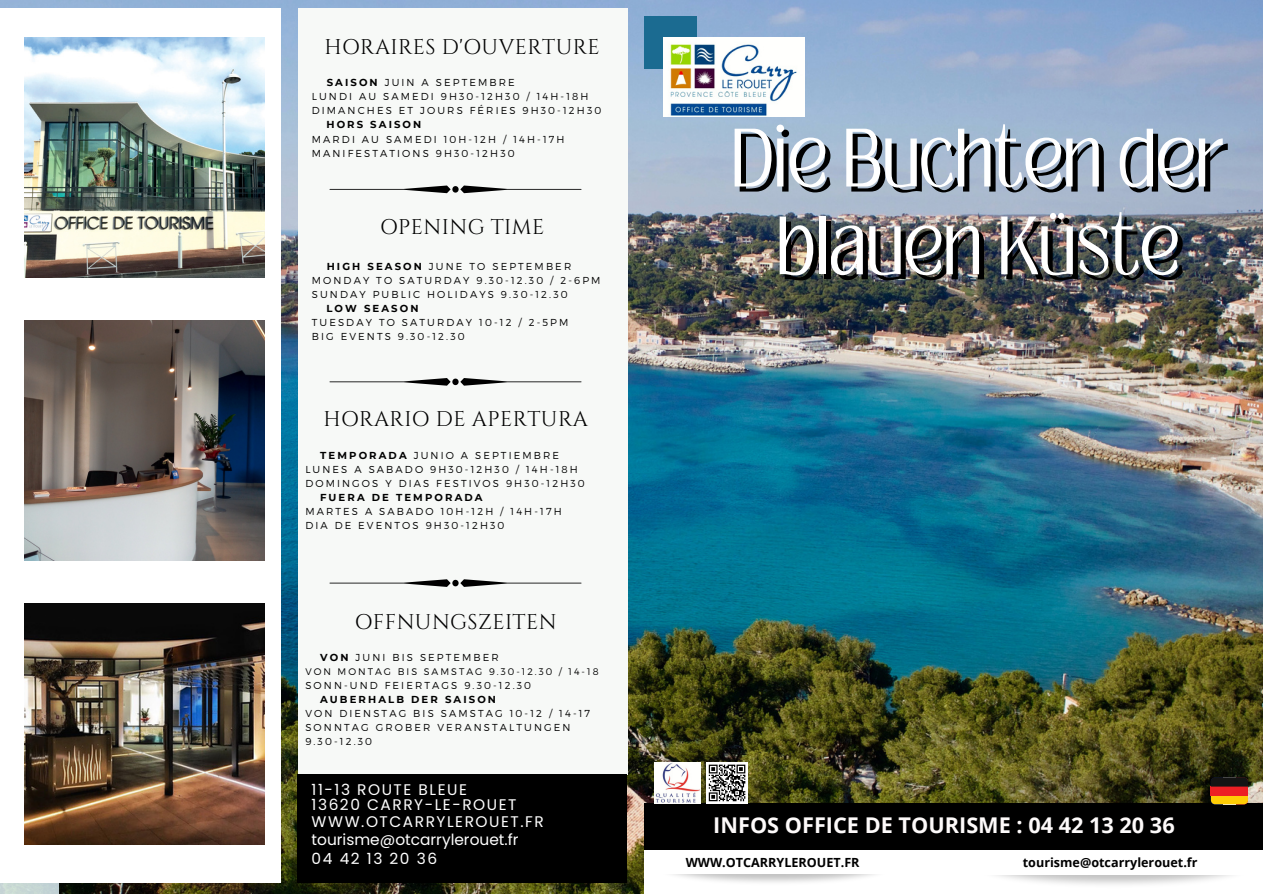
<style>
.page{position:relative;width:1263px;height:894px;background:#fff}
.page>*{position:absolute;margin:0;border:0;box-sizing:border-box;transform-origin:0 0}
.t1{font:100 63.3px/87.8px "Loubag";color:#000;text-align:center}
.t2{font:700 21.75px "Open Sans";color:#fdfafa}
.t3{font:21.15px "Cinzel";letter-spacing:.02em;color:#000}
.t4{font:15.3px/15.1px "Poppins";letter-spacing:.1em;color:#fff}
.t5{font:15.3px "Poppins";color:#fff}
.t6{font:700 12.6px "Open Sans";color:#000}
.t7{font:300 10.05px/14.1px "Montserrat";letter-spacing:.21em;color:#000}
.t8{font:700 10.05px "Montserrat";letter-spacing:.21em;color:#000}
.t9{font:300 9.6px "Montserrat";letter-spacing:.21em;color:#000}
.s1{font-weight:700}
</style>
<div class="page">
<img style="left:0;top:0;width:1263px;height:893px">
<div style="left:0;top:8px;width:281px;height:874px;background:#fff"></div>
<div style="left:298px;top:8px;width:329px;height:766px;background:#f7f9f7"></div>
<div style="left:298px;top:774px;width:329px;height:108px;background:#000"></div>
<img style="left:24px;top:37px;width:240px;height:240px">
<img style="left:24px;top:320px;width:240px;height:240px">
<img style="left:24px;top:603px;width:240px;height:240px">
<svg style="left:330px;top:185px;width:251px;height:8px"></svg>
<svg style="left:330px;top:378px;width:251px;height:7px"></svg>
<svg style="left:330px;top:579px;width:251px;height:7px"></svg>
<div style="left:644px;top:16px;width:53px;height:53px;background:#1b6b91"></div>
<img style="left:655px;top:761px;width:46px;height:2px">
<div style="left:706px;top:761px;width:42px;height:42px;background:#fff"></div>
<img style="left:664px;top:37px;width:140px;height:79px">
<svg style="left:648px;top:763px;width:615px;height:130px"></svg>
<h3 class="t3" style="left:324px;top:33px;width:277px">HORAIRES D'OUVERTURE</h3>
<p class="t7" style="left:312px;top:75px;width:291px;text-indent:15px"><span class="s1">SAISON</span> JUIN A SEPTEMBRE<br>LUNDI AU SAMEDI 9H30-12H30 / 14H-18H<br>DIMANCHES ET JOURS FÉRIES 9H30-12H30</p>
<p class="t8" style="left:326px;top:119px;width:96px">HORS SAISON</p>
<p class="t7" style="left:312px;top:131px;width:254px">MARDI AU SAMEDI 10H-12H / 14H-17H<br>MANIFESTATIONS 9H30-12H30</p>
<h3 class="t3" style="left:380px;top:213px;width:166px">OPENING TIME</h3>
<p class="t7" style="left:312px;top:259px;width:290px;text-indent:15px"><span class="s1">HIGH SEASON</span> JUNE TO SEPTEMBER<br>MONDAY TO SATURDAY 9.30-12.30 / 2-6PM<br>SUNDAY PUBLIC HOLIDAYS 9.30-12.30</p>
<p class="t8" style="left:326px;top:302px;width:94px">LOW SEASON</p>
<p class="t7" style="left:312px;top:315px;width:258px">TUESDAY TO SATURDAY 10-12 / 2-5PM<br>BIG EVENTS 9.30-12.30</p>
<h3 class="t3" style="left:323px;top:405px;width:266px">HORARIO DE APERTURA</h3>
<p class="t7" style="left:305px;top:447px;width:281px;text-indent:15px"><span class="s1">TEMPORADA</span> JUNIO A SEPTIEMBRE<br>LUNES A SABADO 9H30-12H30 / 14H-18H<br>DOMINGOS Y DIAS FESTIVOS 9H30-12H30</p>
<p class="t8" style="left:320px;top:491px;width:164px">FUERA DE TEMPORADA</p>
<p class="t7" style="left:305px;top:504px;width:258px">MARTES A SABADO 10H-12H / 14H-17H<br>DIA DE EVENTOS 9H30-12H30</p>
<h3 class="t3" style="left:355px;top:608px;width:203px">OFFNUNGSZEITEN</h3>
<p class="t7" style="left:320px;top:650px;width:180px"><span class="s1">VON</span> JUNI BIS SEPTEMBER</p>
<p class="t9" style="left:305px;top:665px;width:295px">VON MONTAG BIS SAMSTAG 9.30-12.30 / 14-18</p>
<p class="t7" style="left:305px;top:677px;width:227px">SONN-UND FEIERTAGS 9.30-12.30</p>
<p class="t8" style="left:320px;top:693px;width:178px">AUBERHALB DER SAISON</p>
<p class="t7" style="left:305px;top:706px;width:286px">VON DIENSTAG BIS SAMSTAG 10-12 / 14-17<br>SONNTAG GROBER VERANSTALTUNGEN<br>9.30-12.30</p>
<h3 class="t4" style="left:312px;top:782px;width:206px">11-13 ROUTE BLEUE<br>13620 CARRY-LE-ROUET</h3>
<h3 class="t4" style="left:312px;top:813px;width:234px">WWW.OTCARRYLEROUET.FR</h3>
<h3 class="t4" style="left:312px;top:850px;width:127px">04 42 13 20 36</h3>
<h3 class="t5" style="left:312px;top:828px;width:208px">tourisme@otcarrylerouet.fr</h3>
<h1 class="t1" style="left:736px;top:121px;width:495px">Die Buchten der blauen Küste</h1>
<h2 class="t2" style="left:713px;top:809px;width:463px">INFOS OFFICE DE TOURISME : 04 42 13 20 36</h2>
<p class="t6" style="left:686px;top:853px;width:175px">WWW.OTCARRYLEROUET.FR</p>
<p class="t6" style="left:1023px;top:853px;width:176px">tourisme@otcarrylerouet.fr</p>
</div>
